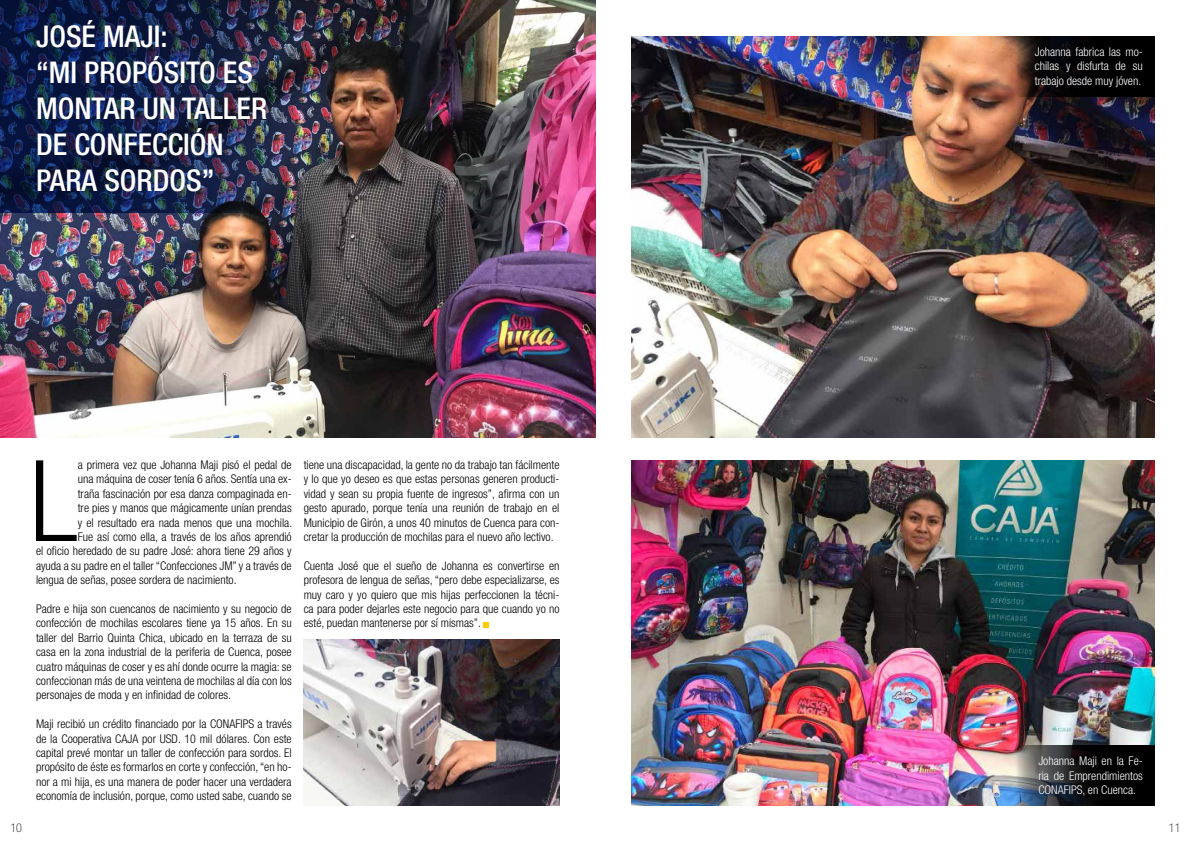
<style>
.page{position:relative;width:1191px;height:842px;background:#fff}
.page>*{position:absolute;margin:0;border:0;box-sizing:border-box;transform-origin:0 0}
.t1{font:300 condensed 112.8px "Helvetica Neue LT Std";color:#000}
.t2{font:500 condensed 30px/36px "Helvetica Neue LT Std";color:#fff}
.t3{font:300 condensed 12px/14.4px "Helvetica Neue LT Std";color:#000;text-align:justify}
.t4{font:300 condensed 12px/14.4px "Helvetica Neue LT Std";color:#fff;text-align:justify}
.t5{font:100 condensed 12px "Helvetica Neue LT Std";color:#000}
</style>
<div class="page">
<img style="left:631px;top:36px;width:524px;height:402px">
<img style="left:631px;top:460px;width:524px;height:346px">
<svg style="left:1015px;top:746px;width:140px;height:60px;background:#24262a"></svg>
<svg style="left:1015px;top:36px;width:140px;height:60px;background:#0e0909"></svg>
<img style="left:0;top:0;width:596px;height:438px">
<img style="left:0;top:1px;width:298px;height:212px">
<img style="left:304px;top:640px;width:255px;height:166px">
<svg style="left:483px;top:622px;width:5px;height:5px"></svg>
<h2 class="t2" style="left:36px;top:18px;width:233px">JOSÉ MAJI:<br>“MI PROPÓSITO ES<br>MONTAR UN TALLER<br>DE CONFECCIÓN<br>PARA SORDOS”</h2>
<h1 class="t1" style="left:30px;top:436px;width:50px">L</h1>
<p class="t3" style="left:78px;top:457px;width:215px">a primera vez que Johanna Maji pisó el pedal de</p>
<p class="t3" style="left:78px;top:472px;width:215px">una máquina de coser tenía 6 años. Sentía una ex-</p>
<p class="t3" style="left:78px;top:486px;width:215px">traña fascinación por esa danza compaginada en-</p>
<p class="t3" style="left:78px;top:501px;width:215px">tre pies y manos que mágicamente unían prendas</p>
<p class="t3" style="left:78px;top:515px;width:216px">y el resultado era nada menos que una mochila.</p>
<p class="t3" style="left:78px;top:529px;width:215px">Fue así como ella, a través de los años aprendió</p>
<p class="t3" style="left:36px;top:544px;width:257px">el oficio heredado de su padre José: ahora tiene 29 años y</p>
<p class="t3" style="left:36px;top:558px;width:257px">ayuda a su padre en el taller “Confecciones JM” y a través de</p>
<p class="t3" style="left:36px;top:573px;width:202px">lengua de señas, posee sordera de nacimiento.</p>
<p class="t3" style="left:36px;top:601px;width:257px">Padre e hija son cuencanos de nacimiento y su negocio de confección de mochilas escolares tiene ya 15 años. En su taller del Barrio Quinta Chica, ubicado en la terraza de su casa en la zona industrial de la periferia de Cuenca, posee cuatro máquinas de coser y es ahí donde ocurre la magia: se confeccionan más de una veintena de mochilas al día con los personajes de moda y en infinidad de colores.</p>
<p class="t3" style="left:36px;top:717px;width:257px">Maji recibió un crédito financiado por la CONAFIPS a través de la Cooperativa CAJA por USD. 10 mil dólares. Con este capital prevé montar un taller de confección para sordos. El propósito de éste es formarlos en corte y confección, “en ho&shy;nor a mi hija, es una manera de poder hacer una verdadera economía de inclusión, porque, como usted sabe, cuando se</p>
<p class="t3" style="left:304px;top:457px;width:257px">tiene una discapacidad, la gente no da trabajo tan fácilmente y lo que yo deseo es que estas personas generen producti&shy;vidad y sean su propia fuente de ingresos”, afirma con un gesto apurado, porque tenía una reunión de trabajo en el Municipio de Girón, a unos 40 minutos de Cuenca para con&shy;cretar la producción de mochilas para el nuevo año lectivo.</p>
<p class="t3" style="left:304px;top:558px;width:257px">Cuenta José que el sueño de Johanna es convertirse en profesora de lengua de señas, “pero debe especializarse, es muy caro y yo quiero que mis hijas perfeccionen la técni&shy;ca para poder dejarles este negocio para que cuando yo no esté, puedan mantenerse por sí mismas”.</p>
<p class="t4" style="left:1034px;top:44px;width:109px">Johanna fabrica las mo&shy;chilas y disfurta de su trabajo desde muy jóven.</p>
<p class="t4" style="left:1038px;top:754px;width:106px">Johanna Maji en la Fe&shy;ria de Emprendimientos CONAFIPS, en Cuenca.</p>
<p class="t5" style="left:10px;top:820px;width:13px">10</p>
<p class="t5" style="left:1169px;top:820px;width:13px">11</p>
</div>
